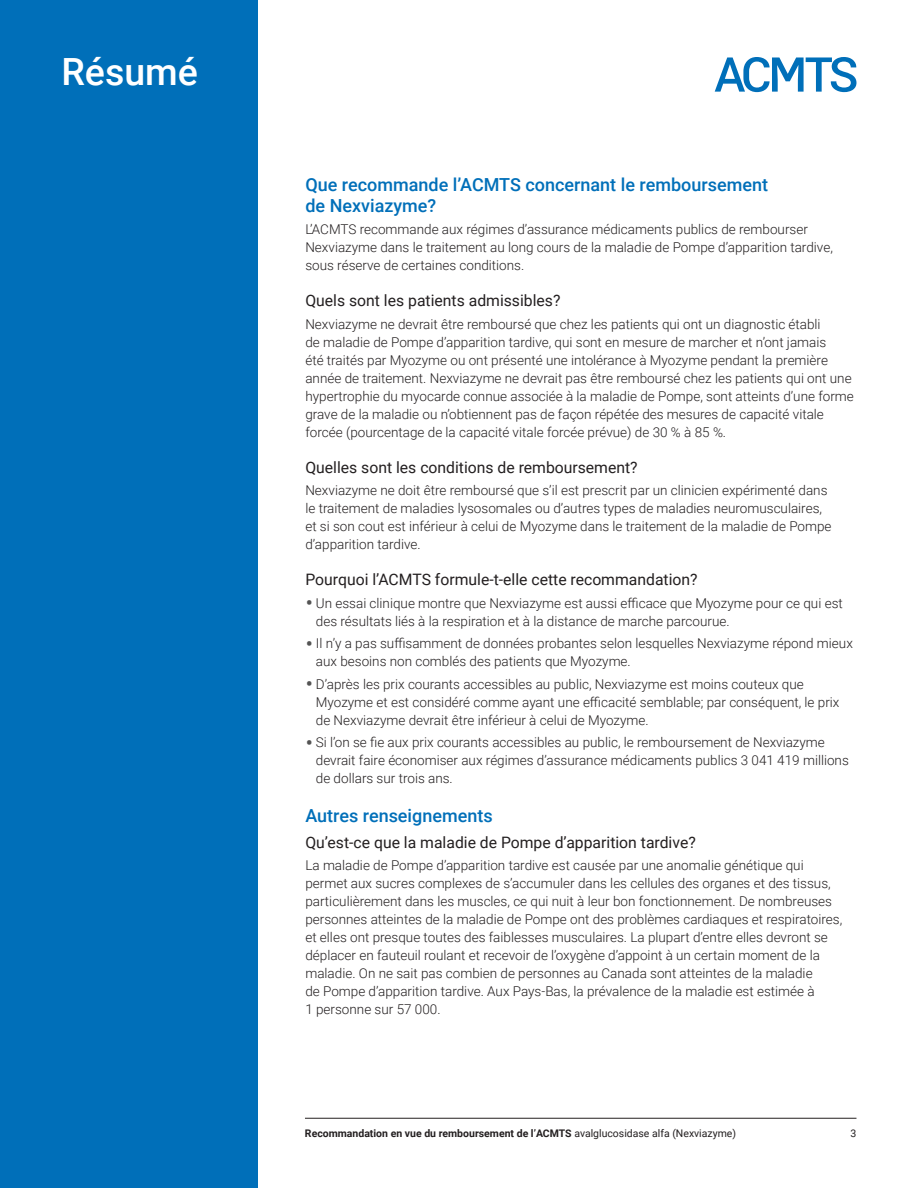
<style>
.page{position:relative;width:918px;height:1188px;background:#fff}
.page>*{position:absolute;margin:0;border:0;box-sizing:border-box;transform-origin:0 0}
.t1{font:500 37.5px "Roboto";color:#fff}
.t2{font:500 18px/21px "Roboto";color:#006fb9}
.t3{font:15.75px "Roboto";color:#231f20}
.t4{font:300 13.5px/18px "Roboto";color:#231f20}
.t5{font:700 10.5px "Roboto";color:#231f20}
.t6{font:10.5px "Roboto";color:#231f20}
.s1{font-size:24px;color:#545454}
.s2{font-weight:500}
.s3{font-weight:400}
</style>
<div class="page">
<svg style="left:715px;top:57px;width:141px;height:35px"></svg>
<div style="left:0;top:0;width:257px;height:1188px;background:#006fb9"></div>
<hr style="left:305px;top:1118px;width:551px;height:1px;background:#231f20">
<h1 class="t1" style="left:62px;top:46px;width:138px">Résumé</h1>
<h2 class="t2" style="left:305px;top:173px;width:464px">Que recommande l’ACMTS concernant le remboursement de Nexviazyme?</h2>
<p class="t4" style="left:305px;top:220px;width:529px">L’ACMTS recommande aux régimes d’assurance médicaments publics de rembourser<br>Nexviazyme dans le traitement au long cours de la maladie de Pompe d’apparition tardive, sous réserve de certaines conditions.</p>
<p class="t3" style="left:305px;top:289px;width:257px">Quels sont les patients admissibles?</p>
<p class="t4" style="left:305px;top:314px;width:550px">Nexviazyme ne devrait être remboursé que chez les patients qui ont un diagnostic établi<br>de maladie de Pompe d’apparition tardive, qui sont en mesure de marcher et n’ont jamais<br>été traités par Myozyme ou ont présenté une intolérance à Myozyme pendant la première année de traitement. Nexviazyme ne devrait pas être remboursé chez les patients qui ont une hypertrophie du myocarde connue associée à la maladie de Pompe, sont atteints d’une forme grave de la maladie ou n’obtiennent pas de façon répétée des mesures de capacité vitale forcée (pourcentage de la capacité vitale forcée prévue) de 30 % à 85 %.</p>
<p class="t3" style="left:305px;top:456px;width:334px">Quelles sont les conditions de remboursement?</p>
<p class="t4" style="left:305px;top:481px;width:528px">Nexviazyme ne doit être remboursé que s’il est prescrit par un clinicien expérimenté dans le traitement de maladies lysosomales ou d’autres types de maladies neuromusculaires, et si son cout est inférieur à celui de Myozyme dans le traitement de la maladie de Pompe d’apparition tardive.</p>
<p class="t3" style="left:305px;top:568px;width:394px">Pourquoi l’ACMTS formule-t-elle cette recommandation?</p>
<p class="t4" style="left:316px;top:593px;width:528px;text-indent:-10px"><span class="s1">•</span> Un essai clinique montre que Nexviazyme est aussi efficace que Myozyme pour ce qui est des résultats liés à la respiration et à la distance de marche parcourue.</p>
<p class="t4" style="left:316px;top:634px;width:539px;text-indent:-10px"><span class="s1">•</span> Il n’y a pas suffisamment de données probantes selon lesquelles Nexviazyme répond mieux aux besoins non comblés des patients que Myozyme.</p>
<p class="t4" style="left:316px;top:674px;width:525px;text-indent:-10px"><span class="s1">•</span> D’après les prix courants accessibles au public, Nexviazyme est moins couteux que<br>Myozyme et est considéré comme ayant une efficacité semblable; par conséquent, le prix de Nexviazyme devrait être inférieur à celui de Myozyme.</p>
<p class="t4" style="left:316px;top:733px;width:535px;text-indent:-10px"><span class="s1">•</span> Si l’on se fie aux prix courants accessibles au public, le remboursement de Nexviazyme devrait faire économiser aux régimes d’assurance médicaments publics 3 041 419 millions de dollars sur trois ans.</p>
<h2 class="t2" style="left:305px;top:804px;width:189px">Autres renseignements</h2>
<p class="t3" style="left:305px;top:831px;width:392px">Qu’est-ce que la maladie de Pompe d’apparition tardive?</p>
<p class="t4" style="left:305px;top:856px;width:538px">La maladie de Pompe d’apparition tardive est causée par une anomalie génétique qui permet aux sucres complexes de s’accumuler dans les cellules des organes et des tissus, particulièrement dans les muscles, ce qui nuit à leur bon fonctionnement. De nombreuses personnes atteintes de la maladie de Pompe ont des problèmes cardiaques et respiratoires, et elles ont presque toutes des faiblesses musculaires. La plupart d’entre elles devront se déplacer en fauteuil roulant et recevoir de l’oxygène d’appoint à un certain moment de la maladie. On ne sait pas combien de personnes au Canada sont atteintes de la maladie<br>de Pompe d’apparition tardive. Aux Pays-Bas, la prévalence de la maladie est estimée à<br>1 personne sur 57 000.</p>
<p class="t5" style="left:305px;top:1126px;width:433px">Recommandation en vue du remboursement de l<span class="s2">ʼ</span>ACMTS <span class="s3">avalglucosidase alfa (Nexviazyme)</span></p>
<p class="t6" style="left:851px;top:1126px;width:7px">3</p>
</div>
